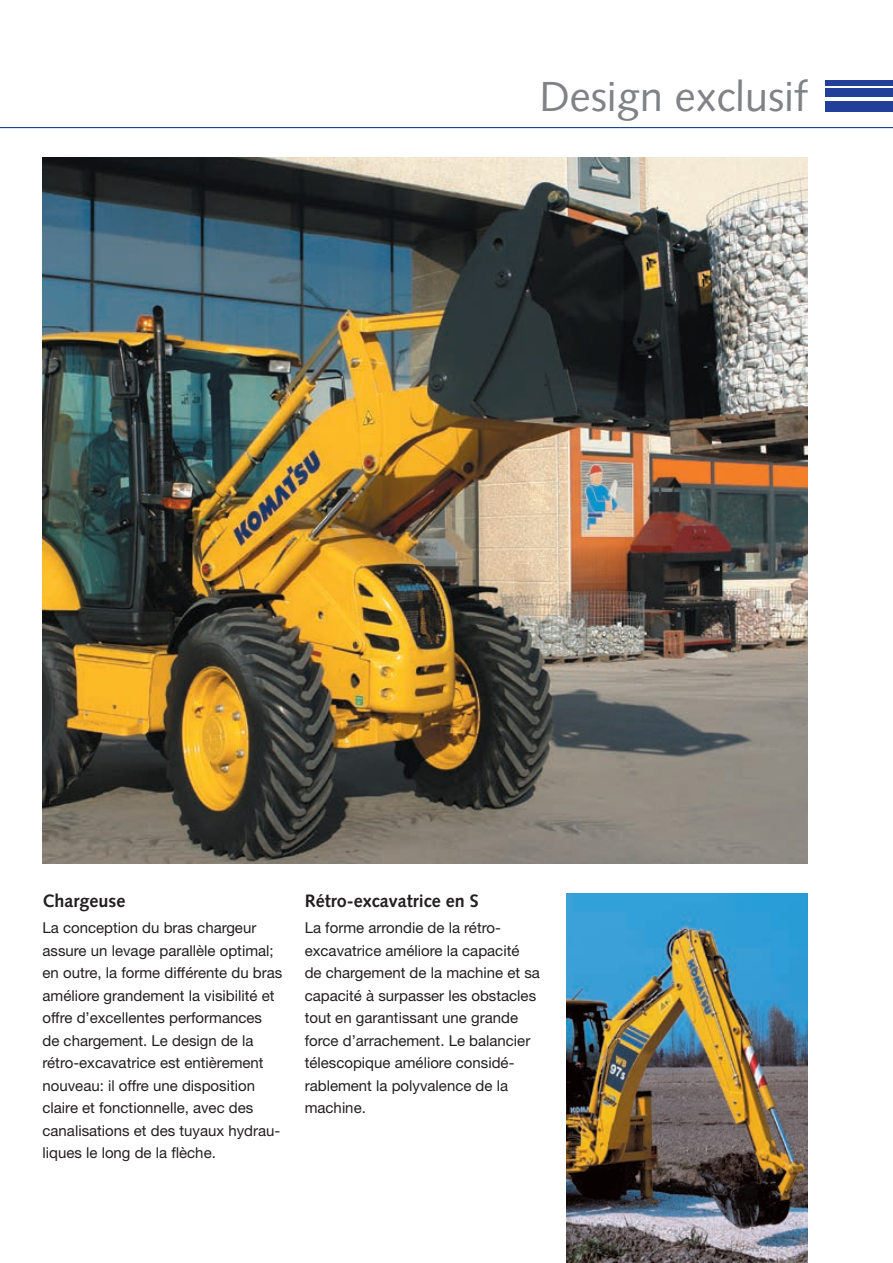
<style>
.page{position:relative;width:893px;height:1263px;background:#fff}
.page>*{position:absolute;margin:0;border:0;box-sizing:border-box;transform-origin:0 0}
.t1{font:42px "Syntax LTCE";color:#808285}
.t2{font:700 18px "Syntax LTCE";color:#231f20}
.t3{font:15px/22.5px "Helvetica Neue LT Pro";color:#231f20}
.t4{font:15px "Helvetica Neue LT Pro";color:#808285}
</style>
<div class="page">
<img style="left:567px;top:893px;width:241px;height:370px">
<hr style="left:0;top:127px;width:893px;height:1px;background:#223f99">
<div style="left:825px;top:101px;width:68px;height:10px;background:#223f99"></div>
<div style="left:825px;top:89px;width:68px;height:8px;background:#223f99"></div>
<div style="left:825px;top:80px;width:68px;height:5px;background:#223f99"></div>
<img style="left:43px;top:157px;width:765px;height:706px">
<h1 class="t1" style="left:540px;top:72px;width:270px">Design exclusif</h1>
<p class="t2" style="left:43px;top:890px;width:84px">Chargeuse</p>
<p class="t3" style="left:43px;top:916px;width:241px">La conception du bras chargeur assure un levage parallèle optimal; en outre, la forme différente du bras améliore grandement la visibilité et offre d’excellentes performances de chargement. Le design de la rétro-excavatrice est entièrement nouveau: il offre une disposition claire et fonctionnelle, avec des canalisations et des tuyaux hydrau&shy;liques le long de la flèche.</p>
<p class="t2" style="left:305px;top:890px;width:175px">Rétro-excavatrice en S</p>
<p class="t3" style="left:305px;top:916px;width:237px">La forme arrondie de la rétro&shy;excavatrice améliore la capacité de chargement de la machine et sa capacité à surpasser les obstacles tout en garantissant une grande force d’arrachement. Le balancier télescopique améliore considé&shy;rablement la polyvalence de la machine.</p>
<p class="t4" style="left:800px;top:1229px;width:10px">5</p>
</div>
